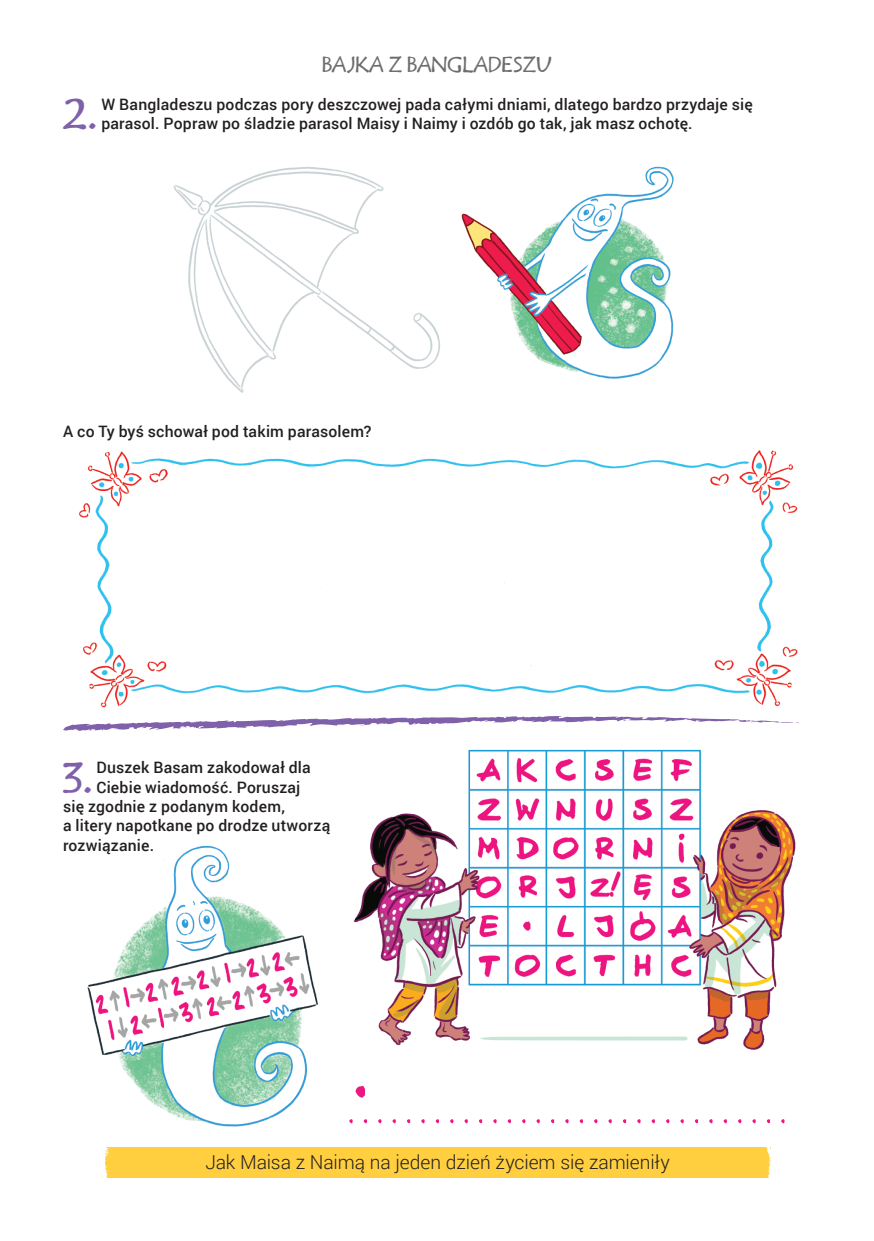
<style>
.page{position:relative;width:874px;height:1241px;background:#fff}
.page>*{position:absolute;margin:0;border:0;box-sizing:border-box;transform-origin:0 0}
.Text_Medium{font:39.38px "Handy EFN";color:#7f61aa}
.Bottom_text{font:300 19.25px "Roboto";letter-spacing:-.005em;color:#231f20}
.Handy11pt_Grey{font:19.25px "Handy EFN";color:#6c6d70}
.Text_Medium-2{font:500 15.75px/19.2px "Roboto";letter-spacing:.01em;color:#231f20}
</style>
<div class="page">
<img style="left:87px;top:845px;width:231px;height:282px">
<div style="left:105px;top:1147px;width:664px;height:30px;background:#ffcf3f"></div>
<svg style="left:105px;top:1147px;width:5px;height:31px"></svg>
<svg style="left:764px;top:1147px;width:7px;height:31px"></svg>
<svg style="left:63px;top:716px;width:735px;height:15px"></svg>
<img style="left:174px;top:166px;width:500px;height:227px">
<img style="left:79px;top:450px;width:719px;height:258px">
<img style="left:353px;top:749px;width:443px;height:301px">
<svg style="left:349px;top:1119px;width:435px;height:4px"></svg>
<svg style="left:355px;top:1085px;width:10px;height:12px"></svg>
<p class="Handy11pt_Grey" style="left:322px;top:51px;width:231px">BAJKA Z BANGLADESZU</p>
<p class="Text_Medium" style="left:63px;top:87px;width:39px">2.</p>
<p class="Text_Medium-2" style="left:101px;top:94px;width:652px">W Bangladeszu podczas pory deszczowej pada całymi dniami, dlatego bardzo przydaje się parasol. Popraw po śladzie parasol Maisy i Naimy i ozdób go tak, jak masz ochotę.</p>
<p class="Text_Medium-2" style="left:63px;top:421px;width:310px">A co Ty byś schował pod takim parasolem?</p>
<p class="Text_Medium" style="left:62px;top:751px;width:34px">3.</p>
<p class="Text_Medium-2" style="left:96px;top:757px;width:215px">Duszek Basam zakodował dla</p>
<p class="Text_Medium-2" style="left:96px;top:776px;width:205px">Ciebie wiadomość. Poruszaj</p>
<p class="Text_Medium-2" style="left:63px;top:796px;width:223px">się zgodnie z podanym kodem,</p>
<p class="Text_Medium-2" style="left:63px;top:815px;width:268px">a litery napotkane po drodze utworzą</p>
<p class="Text_Medium-2" style="left:63px;top:834px;width:93px">rozwiązanie.</p>
<p class="Bottom_text" style="left:205px;top:1148px;width:466px">Jak Maisa z Naimą na jeden dzień życiem się zamieniły</p>
</div>
